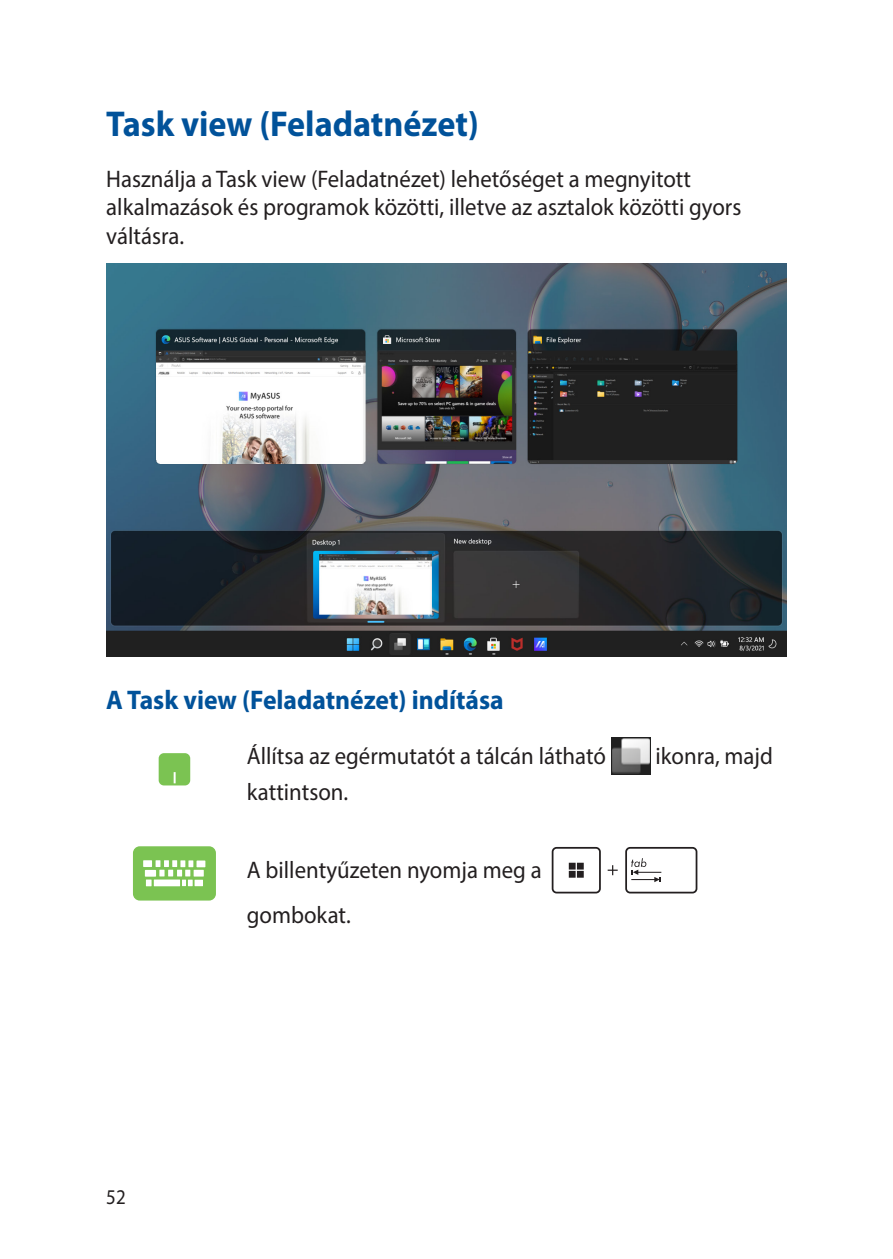
<style>
.page{position:relative;width:893px;height:1259px;background:#fff}
.page>*{position:absolute;margin:0;border:0;box-sizing:border-box;transform-origin:0 0}
.t1{font:700 36px "Myriad Pro";color:#01529a;scale:.95 1}
.t2{font:700 27px "Myriad Pro";color:#01529a;scale:.95 1}
.t3{font:24px/28.8px "Myriad Pro";color:#231f20;scale:.95 1}
.t4{font:21px "Myriad Pro";color:#231f20;scale:.9 1}
</style>
<div class="page">
<img style="left:106px;top:264px;width:681px;height:392px">
<div style="left:159px;top:753px;width:31px;height:32px;background:#7bc352;border-radius:5px"></div>
<svg style="left:174px;top:772px;width:2px;height:11px"></svg>
<img style="left:611px;top:737px;width:39px;height:38px">
<div style="left:134px;top:847px;width:81px;height:52px;background:#7bc352;border-radius:6px"></div>
<div style="left:133px;top:846px;width:83px;height:54px;border:2px solid #7bc352;border-radius:6px"></div>
<div style="left:197px;top:860px;width:8px;height:7px;background:#fff"></div>
<div style="left:145px;top:870px;width:11px;height:6px;background:#fff"></div>
<div style="left:146px;top:879px;width:6px;height:7px;background:#fff"></div>
<div style="left:154px;top:879px;width:26px;height:7px;background:#fff"></div>
<div style="left:194px;top:870px;width:10px;height:6px;background:#fff"></div>
<svg style="left:156px;top:860px;width:37px;height:26px"></svg>
<div style="left:195px;top:879px;width:8px;height:7px;background:#fff"></div>
<div style="left:143px;top:860px;width:9px;height:7px;background:#fff"></div>
<div style="left:625px;top:847px;width:72px;height:46px;border:2px solid #231f20;border-radius:4px"></div>
<svg style="left:631px;top:858px;width:30px;height:24px"></svg>
<svg style="left:608px;top:865px;width:10px;height:10px"></svg>
<div style="left:552px;top:847px;width:49px;height:46px;border:2px solid #231f20;border-radius:4px"></div>
<div style="left:569px;top:871px;width:7px;height:6px;background:#231f20"></div>
<div style="left:577px;top:862px;width:7px;height:7px;background:#231f20"></div>
<div style="left:569px;top:862px;width:7px;height:7px;background:#231f20"></div>
<div style="left:577px;top:871px;width:7px;height:6px;background:#231f20"></div>
<h1 class="t1" style="left:106px;top:101px;width:394px">Task view (Feladatnézet)</h1>
<p class="t3" style="left:106px;top:164px;width:670px">Használja a Task view (Feladatnézet) lehetőséget a megnyitott alkalmazások és programok közötti, illetve az asztalok közötti gyors váltásra.</p>
<p class="t2" style="left:106px;top:682px;width:420px">A Task view (Feladatnézet) indítása</p>
<p class="t3" style="left:247px;top:741px;width:380px">Állítsa az egérmutatót a tálcán látható</p>
<p class="t3" style="left:655px;top:741px;width:125px">ikonra, majd</p>
<p class="t3" style="left:247px;top:777px;width:108px">kattintson.</p>
<p class="t4" style="left:106px;top:1184px;width:23px">52</p>
<p class="t3" style="left:247px;top:847px;width:312px;line-height:45px">A billentyűzeten nyomja meg a gombokat.</p>
</div>
